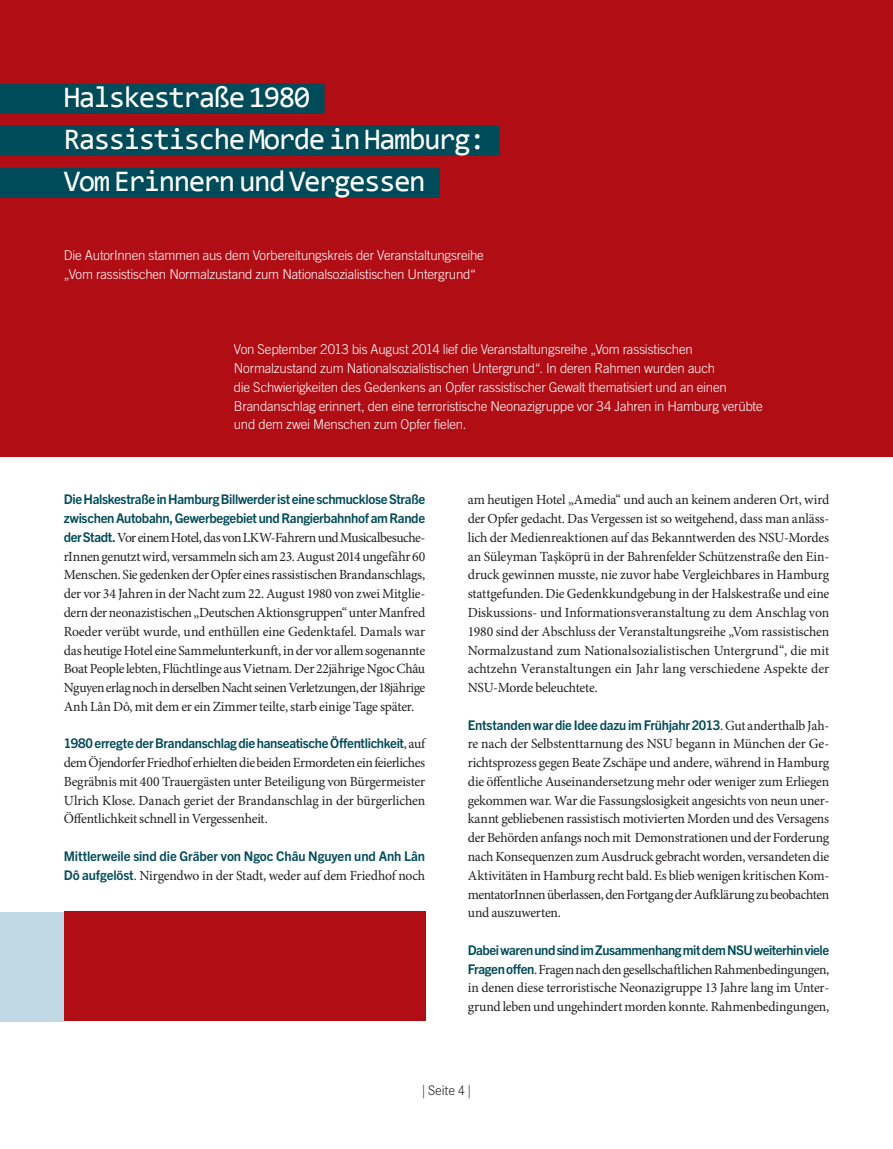
<style>
.page{position:relative;width:893px;height:1149px;background:#fff}
.page>*{position:absolute;margin:0;border:0;box-sizing:border-box;transform-origin:0 0}
.t1{font:30px/42px "Consolas";letter-spacing:-.05em;color:#fff}
.t2{font:13.95px/18.8px "Minion Pro";letter-spacing:-.02em;color:#231f20;text-align:justify}
.t3{font:300 13.5px/18.8px "Trade Gothic LT Pro";letter-spacing:-.015em;color:#fff}
.t4{font:300 13.5px "Corporate SBQ";letter-spacing:-.02em;color:#231f20}
.t5{font:700 13.35px/18.8px "Trade Gothic Next LT Pro";letter-spacing:-.025em;color:#004b59}
.s1{font-family:"Trade Gothic Next LT Pro";font-weight:700;font-size:13.35px;color:#004b59}
.s2{font-family:"Minion Pro";font-weight:400;font-size:13.95px;color:#231f20}
</style>
<div class="page">
<div style="left:0;top:0;width:893px;height:456px;background:#b00d15"></div>
<div style="left:0;top:84px;width:325px;height:30px;background:#004b59"></div>
<div style="left:0;top:126px;width:500px;height:30px;background:#004b59"></div>
<div style="left:0;top:168px;width:440px;height:30px;background:#004b59"></div>
<div style="left:64px;top:911px;width:361px;height:109px;background:#b00d15"></div>
<div style="left:0;top:911px;width:64px;height:109px;background:#c1d9e5"></div>
<h1 class="t1" style="left:64px;top:75px;width:423px">Halskestraße 1980<br>Rassistische Morde in Hamburg:<br>Vom Erinnern und Vergessen</h1>
<p class="t3" style="left:64px;top:246px;width:422px">Die AutorInnen stammen aus dem Vorbereitungskreis der Veranstaltungsreihe „Vom rassistischen Normalzustand zum Nationalsozialistischen Untergrund“</p>
<p class="t3" style="left:234px;top:340px;width:530px">Von September 2013 bis August 2014 lief die Veranstaltungsreihe „Vom rassistischen Normalzustand zum Nationalsozialistischen Untergrund“. In deren Rahmen wurden auch<br>die Schwierigkeiten des Gedenkens an Opfer rassistischer Gewalt thematisiert und an einen Brandanschlag erinnert, den eine terroristische Neonazigruppe vor 34 Jahren in Hamburg verübte und dem zwei Menschen zum Opfer fielen.</p>
<p class="t5" style="left:64px;top:489px;width:363px">Die Halskestraße in Hamburg Billwerder ist eine schmucklose Straße zwischen Autobahn, Gewerbegebiet und Rangierbahnhof am Rande</p>
<p class="t2" style="left:64px;top:528px;width:363px"><span class="s1">der Stadt.</span> Vor einem Hotel, das von LKW-Fahrern und Musicalbesuche&shy;rInnen genutzt wird, versammeln sich am 23. August 2014 ungefähr 60<br>Menschen. Sie gedenken der Opfer eines rassistischen Brandanschlags, der vor 34 Jahren in der Nacht zum 22. August 1980 von zwei Mitglie&shy;dern der neonazistischen „Deutschen Aktionsgruppen“ unter Manfred Roeder verübt wurde, und enthüllen eine Gedenktafel. Damals war das heutige Hotel eine Sammelunterkunft, in der vor allem sogenannte Boat People lebten, Flüchtlinge aus Vietnam. Der 22jährige Ngoc Châu Nguyen erlag noch in derselben Nacht seinen Verletzungen, der 18jährige Anh Lân Dô, mit dem er ein Zimmer teilte, starb einige Tage später.</p>
<p class="t5" style="left:64px;top:733px;width:363px">1980 erregte der Brandanschlag die hanseatische Öffentlichkeit<span class="s2">, auf</span></p>
<p class="t2" style="left:64px;top:753px;width:363px">dem Öjendorfer Friedhof erhielten die beiden Ermordeten ein feierliches Begräbnis mit 400 Trauergästen unter Beteiligung von Bürgermeister Ulrich Klose. Danach geriet der Brandanschlag in der bürgerlichen Öffentlichkeit schnell in Vergessenheit.</p>
<p class="t5" style="left:64px;top:845px;width:363px">Mittlerweile sind die Gräber von Ngoc Châu Nguyen und Anh Lân</p>
<p class="t2" style="left:64px;top:865px;width:363px"><span class="s1">Dô aufgelöst</span>. Nirgendwo in der Stadt, weder auf dem Friedhof noch</p>
<p class="t2" style="left:468px;top:490px;width:363px">am heutigen Hotel „Amedia“ und auch an keinem anderen Ort, wird der Opfer gedacht. Das Vergessen ist so weitgehend, dass man anläss&shy;lich der Medienreaktionen auf das Bekanntwerden des NSU-Mordes an Süleyman Taşköprü in der Bahrenfelder Schützenstraße den Ein&shy;druck gewinnen musste, nie zuvor habe Vergleichbares in Hamburg stattgefunden. Die Gedenkkundgebung in der Halskestraße und eine Diskussions- und Informationsveranstaltung zu dem Anschlag von 1980 sind der Abschluss der Veranstaltungsreihe „Vom rassistischen Normalzustand zum Nationalsozialistischen Untergrund“, die mit achtzehn Veranstaltungen ein Jahr lang verschiedene Aspekte der NSU-Morde beleuchtete.</p>
<p class="t5" style="left:468px;top:714px;width:363px">Entstanden war die Idee dazu im Frühjahr 2013<span class="s2">. Gut anderthalb Jah-</span></p>
<p class="t2" style="left:468px;top:734px;width:363px">re nach der Selbstenttarnung des NSU begann in München der Ge&shy;richtsprozess gegen Beate Zschäpe und andere, während in Hamburg die öffentliche Auseinandersetzung mehr oder weniger zum Erliegen gekommen war. War die Fassungslosigkeit angesichts von neun uner&shy;kannt gebliebenen rassistisch motivierten Morden und des Versagens der Behörden anfangs noch mit Demonstrationen und der Forderung nach Konsequenzen zum Ausdruck gebracht worden, versandeten die Aktivitäten in Hamburg recht bald. Es blieb wenigen kritischen Kom&shy;mentatorInnen überlassen, den Fortgang der Aufklärung zu beobachten und auszuwerten.</p>
<p class="t5" style="left:468px;top:939px;width:363px">Dabei waren und sind im Zusammenhang mit dem NSU weiterhin viele</p>
<p class="t2" style="left:468px;top:959px;width:363px"><span class="s1">Fragen offen</span>. Fragen nach den gesellschaftlichen Rahmenbedingungen, in denen diese terroristische Neonazigruppe 13 Jahre lang im Unter&shy;grund leben und ungehindert morden konnte. Rahmenbedingungen,</p>
<p class="t4" style="left:422px;top:1082px;width:50px">| Seite 4 |</p>
</div>
